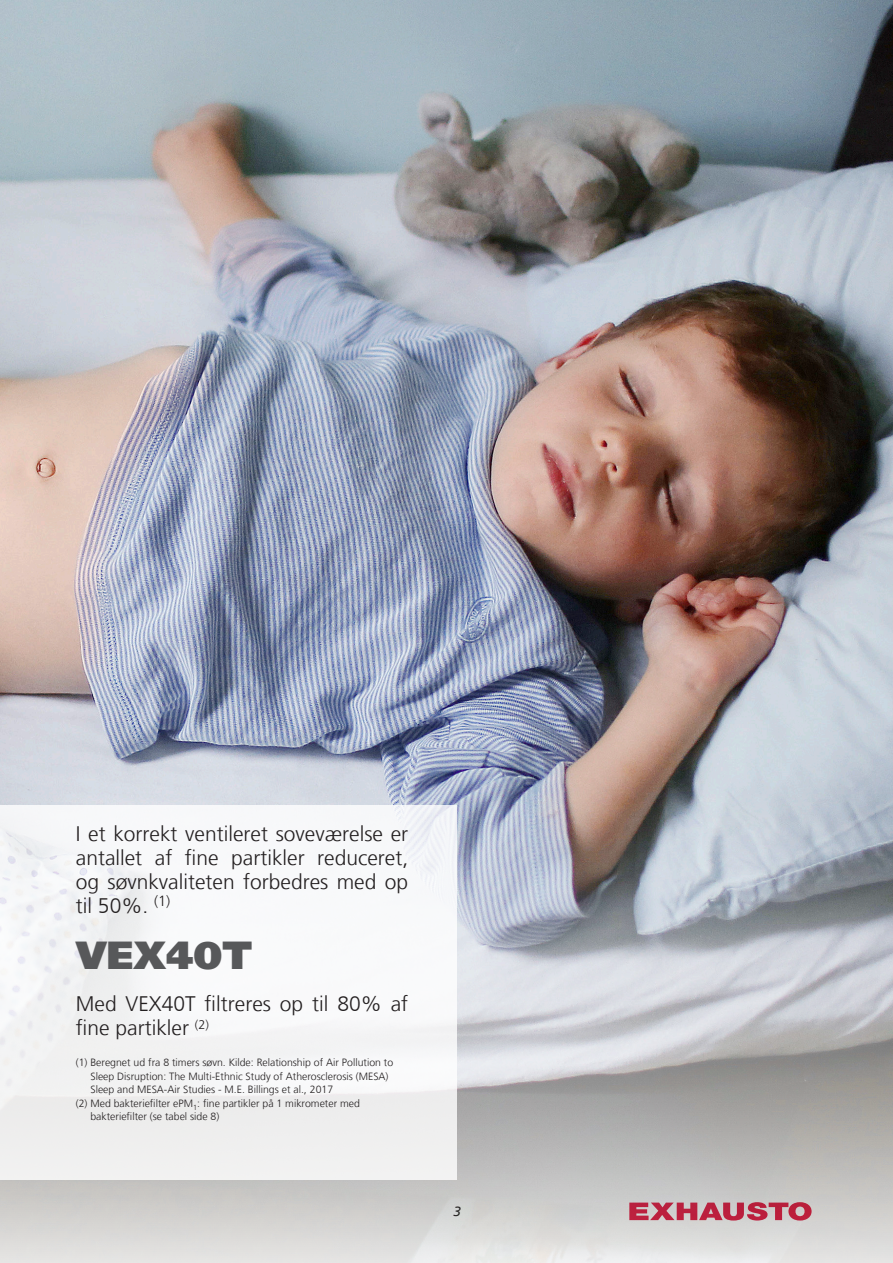
<style>
.page{position:relative;width:893px;height:1263px;background:#fff}
.page>*{position:absolute;margin:0;border:0;box-sizing:border-box;transform-origin:0 0}
.t1{font:900 39px "Frutiger LT";color:#57585a}
.t2{font:300 21px/24px "Frutiger LT";color:#231f20}
.t3{font:italic 13.5px "Frutiger LT";color:#231f20}
.t4{font:300 10.5px "Frutiger LT";color:#231f20}
</style>
<div class="page">
<img style="left:0;top:0;width:893px;height:1263px">
<div style="left:0;top:805px;width:457px;height:375px;background:#f5f6f8"></div>
<h2 class="t2" style="left:76px;top:823px;width:334px;text-align:justify">I et korrekt ventileret soveværelse er antallet af fine partikler reduceret, og søvnkvaliteten forbedres med op til 50%. <sup>(1)</sup></h2>
<h1 class="t1" style="left:76px;top:933px;width:178px">VEX40T</h1>
<h2 class="t2" style="left:76px;top:992px;width:334px">Med VEX40T filtreres op til 80% af fine partikler <sup>(2)</sup></h2>
<p class="t4" style="left:76px;top:1057px;width:319px">(1) Beregnet ud fra 8 timers søvn. Kilde: Relationship of Air Pollution to</p>
<p class="t4" style="left:90px;top:1070px;width:300px">Sleep Disruption: The Multi-Ethnic Study of Atherosclerosis (MESA)</p>
<p class="t4" style="left:90px;top:1085px;width:244px">Sleep and MESA-Air Studies - M.E. Billings et al., 2017</p>
<p class="t4" style="left:76px;top:1097px;width:286px">(2) Med bakteriefilter ePM<sub>1</sub>: fine partikler på 1 mikrometer med</p>
<p class="t4" style="left:90px;top:1111px;width:130px">bakteriefilter (se tabel side 8)</p>
<p class="t3" style="left:453px;top:1203px;width:9px">3</p>
</div>
